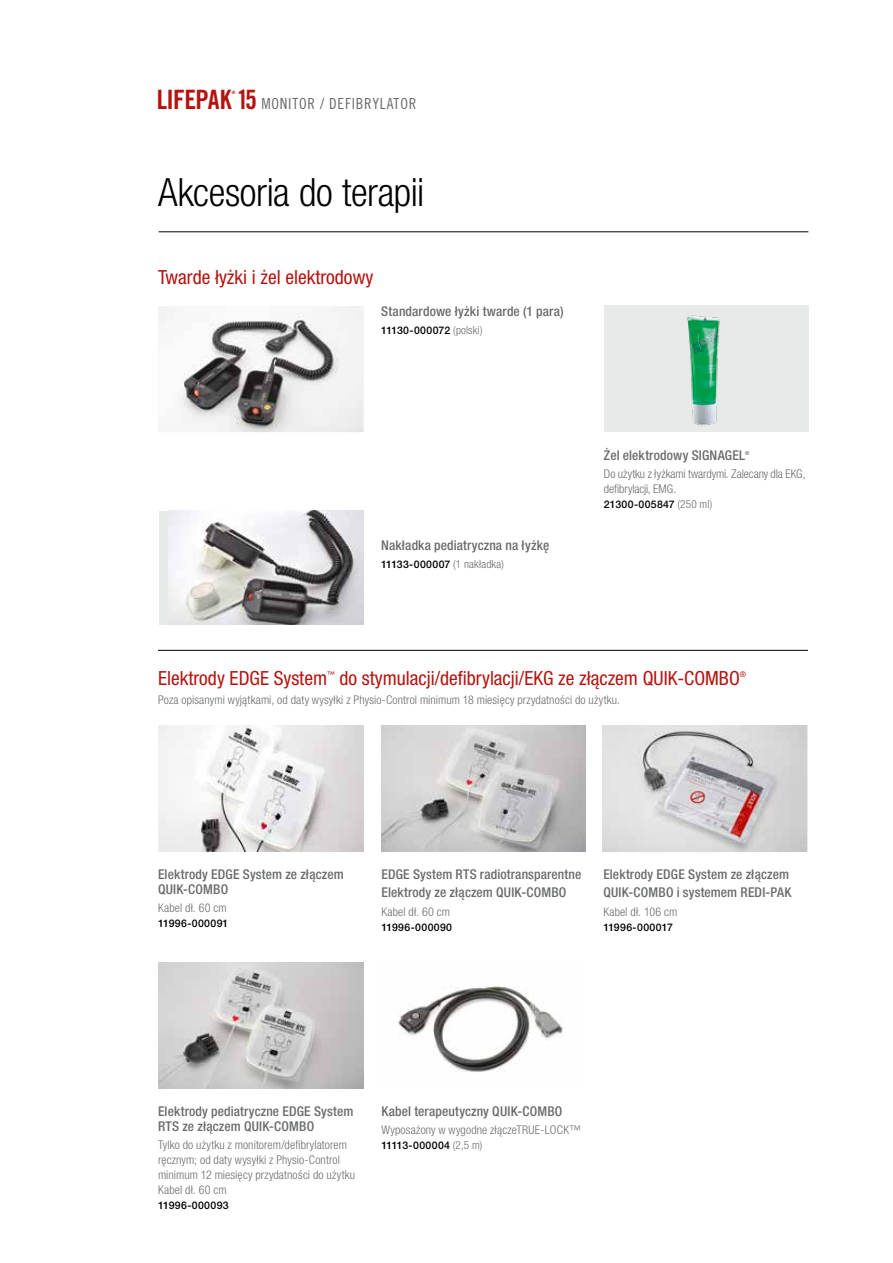
<style>
.page{position:relative;width:893px;height:1263px;background:#fff}
.page>*{position:absolute;margin:0;border:0;box-sizing:border-box;transform-origin:0 0}
.t1{font:300 condensed 39px "Helvetica Neue LTW1 G";letter-spacing:-.01em;color:#000}
.t2{font:26.7px "Trade Gothic LT Std Bd Cn 20";letter-spacing:-.025em;color:#b4140f}
.t3{font:condensed 19.5px "Helvetica Neue LTW1 G";color:#b4140f}
.t4{font:15.3px "Trade Gothic LT Std Cn 18";letter-spacing:.05em;color:#6a6c6c}
.t5{font:500 condensed 13.5px/15px "Helvetica Neue LTW1 G";letter-spacing:.01em;color:#6a6c6c}
.t6{font:300 condensed 12px/15px "Helvetica Neue LTW1 G";letter-spacing:.01em;color:#6a6c6c}
.t7{font:300 condensed 12px/15px "Helvetica Neue LTW1 G";letter-spacing:-.01em;color:#6a6c6c}
.t8{font:500 10.5px "Helvetica Neue LTW1 G";letter-spacing:.03em;color:#000}
.t9{font:500 10.5px "Helvetica Neue LTW1 G";letter-spacing:.005em;color:#000}
.t10{font:condensed 7.8px "Helvetica Neue LTW1 G";color:#b4140f}
.t11{font:500 condensed 5.4px "Helvetica Neue LTW1 G";color:#6a6c6c}
.t12{font:4.65px "Trade Gothic LT Std Bd Cn 20";color:#b4140f}
.s1{font-family:"Trade Gothic LT Std Bd Cn 20";font-size:26.7px;color:#b4140f}
.s2{font-weight:300;font-stretch:condensed;font-size:11.25px;color:#6a6c6c}
</style>
<div class="page">
<div style="left:604px;top:306px;width:204px;height:126px;background:#e8e9e9"></div>
<hr style="left:159px;top:232px;width:649px;height:1px;background:#000">
<img style="left:159px;top:725px;width:204px;height:126px">
<img style="left:381px;top:725px;width:205px;height:126px">
<img style="left:603px;top:725px;width:204px;height:126px">
<img style="left:158px;top:962px;width:205px;height:126px">
<img style="left:159px;top:306px;width:204px;height:126px">
<div style="left:160px;top:511px;width:204px;height:113px;background:#e8e9e9"></div>
<img style="left:168px;top:511px;width:196px;height:113px">
<img style="left:686px;top:315px;width:34px;height:110px">
<img style="left:398px;top:986px;width:165px;height:86px">
<hr style="left:158px;top:650px;width:650px;height:1px;background:#000">
<h2 class="t2" style="left:157px;top:84px;width:76px">LIFEPAK</h2>
<p class="t12" style="left:232px;top:89px;width:5px">®</p>
<p class="t4" style="left:237px;top:95px;width:181px"><span class="s1">15</span> MONITOR / DEFIBRYLATOR</p>
<h1 class="t1" style="left:158px;top:170px;width:268px">Akcesoria do terapii</h1>
<h3 class="t3" style="left:158px;top:266px;width:217px">Twarde łyżki i żel elektrodowy</h3>
<p class="t5" style="left:381px;top:303px;width:184px">Standardowe łyżki twarde (1 para)</p>
<p class="t9" style="left:381px;top:324px;width:103px">11130-000072 <span class="s2">(polski)</span></p>
<p class="t5" style="left:381px;top:538px;width:170px">Nakładka pediatryczna na łyżkę</p>
<p class="t8" style="left:381px;top:558px;width:124px">11133-000007 <span class="s2">(1 nakładka)</span></p>
<p class="t5" style="left:604px;top:448px;width:143px">Żel elektrodowy SIGNAGEL</p>
<p class="t11" style="left:745px;top:449px;width:6px">®</p>
<p class="t7" style="left:604px;top:467px;width:203px">Do użytku z łyżkami twardymi. Zalecany dla EKG, defibrylacji, EMG.</p>
<p class="t8" style="left:604px;top:498px;width:110px">21300-005847 <span class="s2">(250 ml)</span></p>
<h3 class="t3" style="left:158px;top:667px;width:171px">Elektrody EDGE System</h3>
<p class="t10" style="left:327px;top:670px;width:9px">™</p>
<h3 class="t3" style="left:339px;top:667px;width:400px">do stymulacji/defibrylacji/EKG ze złączem Quik-Combo</h3>
<p class="t10" style="left:740px;top:670px;width:8px">®</p>
<p class="t6" style="left:158px;top:692px;width:463px">Poza opisanymi wyjątkami, od daty wysyłki z Physio-Control minimum 18 miesięcy przydatności do użytku.</p>
<p class="t5" style="left:158px;top:867px;width:187px">Elektrody EDGE System ze złączem<br>QUIK-COMBO</p>
<p class="t6" style="left:158px;top:901px;width:70px">Kabel dł. 60 cm</p>
<p class="t8" style="left:158px;top:917px;width:72px">11996-000091</p>
<p class="t5" style="left:381px;top:865px;width:201px;line-height:18.3px">EDGE System RTS radiotransparentne<br>Elektrody ze złączem QUIK-COMBO</p>
<p class="t6" style="left:381px;top:904px;width:70px">Kabel dł. 60 cm</p>
<p class="t8" style="left:381px;top:920px;width:72px">11996-000090</p>
<p class="t5" style="left:603px;top:865px;width:190px;line-height:18.3px">Elektrody EDGE System ze złączem<br>QUIK-COMBO i systemem REDI-PAK</p>
<p class="t6" style="left:603px;top:904px;width:75px">Kabel dł. 106 cm</p>
<p class="t8" style="left:603px;top:920px;width:71px">11996-000017</p>
<p class="t5" style="left:158px;top:1104px;width:197px">Elektrody pediatryczne EDGE System<br>RTS ze złączem QUIK-COMBO</p>
<p class="t6" style="left:158px;top:1137px;width:199px">Tylko do użytku z monitorem/defibrylatorem ręcznym; od daty wysyłki z Physio-Control minimum 12 miesięcy przydatności do użytku Kabel dł. 60 cm</p>
<p class="t8" style="left:158px;top:1199px;width:72px">11996-000093</p>
<p class="t5" style="left:381px;top:1104px;width:183px">Kabel terapeutyczny QUIK-COMBO</p>
<p class="t6" style="left:381px;top:1122px;width:202px">Wyposażony w wygodne złączeTRUE-LOCK™</p>
<p class="t8" style="left:381px;top:1139px;width:102px">11113-000004 <span class="s2">(2,5 m)</span></p>
</div>
